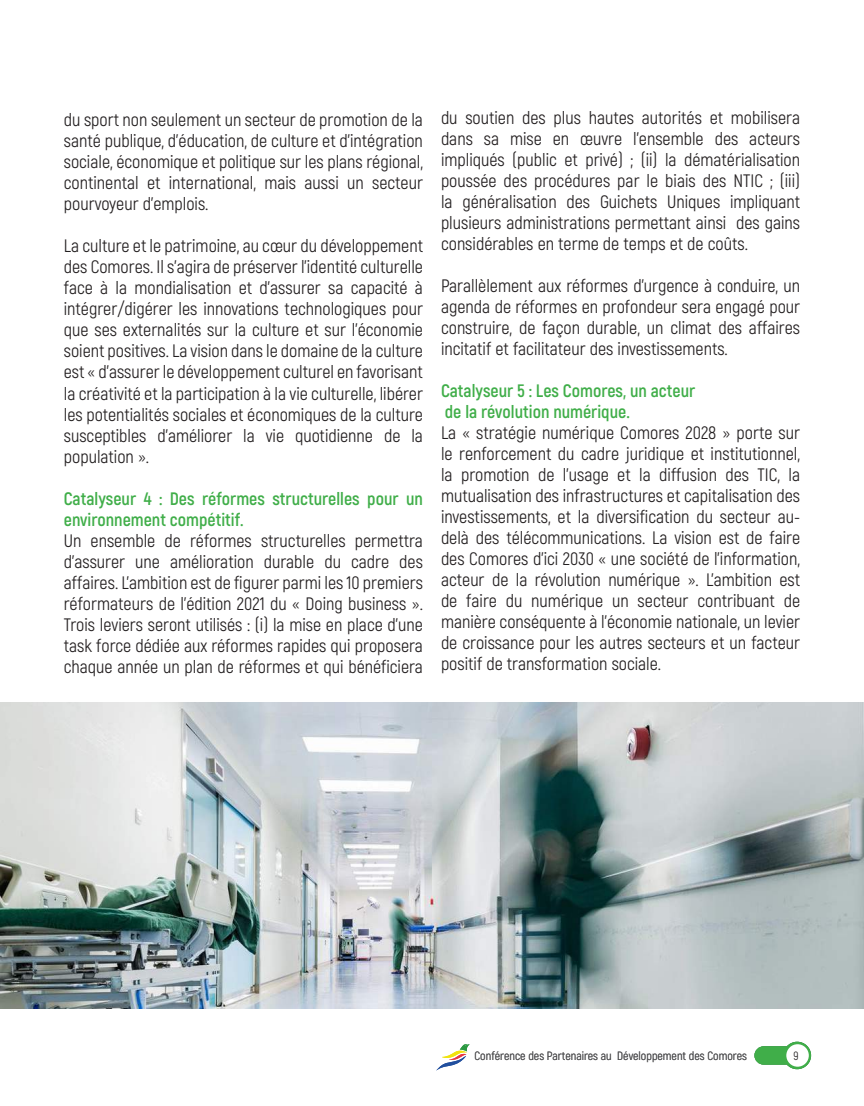
<style>
.page{position:relative;width:864px;height:1106px;background:#fff}
.page>*{position:absolute;margin:0;border:0;box-sizing:border-box;transform-origin:0 0}
.t1{font:18px/21px "Akrobat";color:#231f20;text-align:justify}
.t2{font:700 18px/21px "Akrobat";color:#40ae49}
.t3{font:12px "Akrobat";color:#505052}
.t4{font:12px "Akrobat";color:#231f20}
</style>
<div class="page">
<svg style="left:754px;top:1041px;width:56px;height:28px"></svg>
<div style="left:786px;top:1044px;width:22px;height:22px;background:#fff;border-radius:50%"></div>
<svg style="left:436px;top:1044px;width:33px;height:26px"></svg>
<img style="left:0;top:702px;width:863px;height:306px">
<p class="t1" style="left:64px;top:110px;width:360px">du sport non seulement un secteur de promotion de la santé publique, d’éducation, de culture et d’intégration sociale, économique et politique sur les plans régional, continental et international, mais aussi un secteur pourvoyeur d’emplois.</p>
<p class="t1" style="left:64px;top:236px;width:360px">La culture et le patrimoine, au cœur du développement des Comores. Il s’agira de préserver l’identité culturelle face à la mondialisation et d’assurer sa capacité à intégrer/digérer les innovations technologiques pour que ses externalités sur la culture et sur l’économie soient positives. La vision dans le domaine de la culture est « d’assurer le développement culturel en favorisant la créativité et la participation à la vie culturelle, libérer les potentialités sociales et économiques de la culture susceptibles d’améliorer la vie quotidienne de la population ».</p>
<p class="t2" style="left:64px;top:487px;width:360px">Catalyseur 4 : Des réformes structurelles pour un environnement compétitif.</p>
<p class="t1" style="left:64px;top:530px;width:360px">Un ensemble de réformes structurelles permettra d’assurer une amélioration durable du cadre des affaires. L’ambition est de figurer parmi les 10 premiers réformateurs de l’édition 2021 du « Doing business ».<br>Trois leviers seront utilisés : (i) la mise en place d’une task force dédiée aux réformes rapides qui proposera chaque année un plan de réformes et qui bénéficiera</p>
<p class="t1" style="left:441px;top:107px;width:360px">du soutien des plus hautes autorités et mobilisera dans sa mise en œuvre l’ensemble des acteurs impliqués (public et privé) ; (ii) la dématérialisation poussée des procédures par le biais des NTIC ; (iii) la généralisation des Guichets Uniques impliquant plusieurs administrations permettant ainsi des gains considérables en terme de temps et de coûts.</p>
<p class="t1" style="left:441px;top:275px;width:360px">Parallèlement aux réformes d’urgence à conduire, un agenda de réformes en profondeur sera engagé pour construire, de façon durable, un climat des affaires incitatif et facilitateur des investissements.</p>
<p class="t2" style="left:441px;top:380px;width:256px">Catalyseur 5 : Les Comores, un acteur de la révolution numérique.</p>
<p class="t1" style="left:441px;top:422px;width:360px">La « stratégie numérique Comores 2028 » porte sur le renforcement du cadre juridique et institutionnel, la promotion de l’usage et la diffusion des TIC, la mutualisation des infrastructures et capitalisation des investissements, et la diversification du secteur au&shy;delà des télécommunications. La vision est de faire des Comores d’ici 2030 « une société de l’information, acteur de la révolution numérique ». L’ambition est de faire du numérique un secteur contribuant de manière conséquente à l’économie nationale, un levier de croissance pour les autres secteurs et un facteur positif de transformation sociale.</p>
<p class="t3" style="left:474px;top:1048px;width:274px">Conférence des Partenaires au Développement des Comores</p>
<p class="t4" style="left:793px;top:1048px;width:9px">99</p>
</div>
